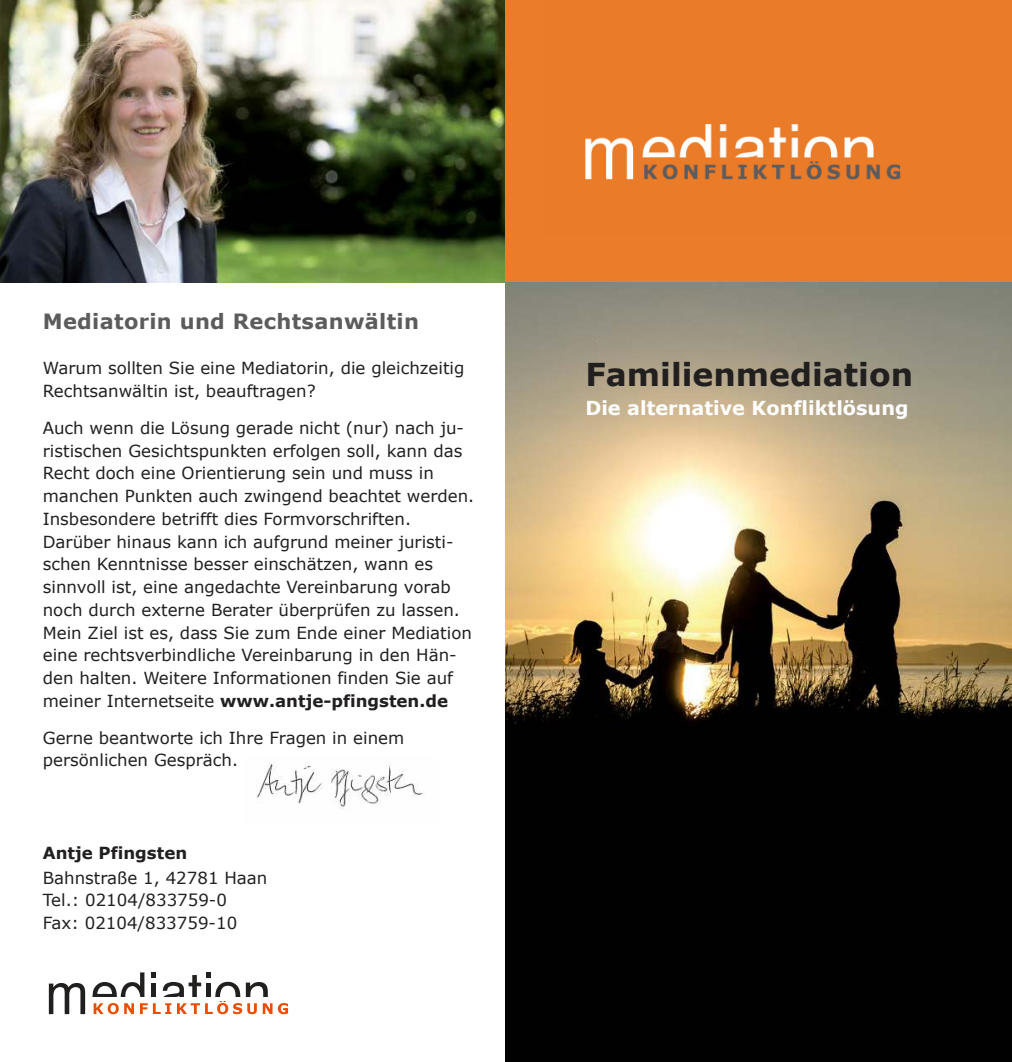
<style>
.page{position:relative;width:1012px;height:1062px;background:#fff}
.page>*{position:absolute;margin:0;border:0;box-sizing:border-box;transform-origin:0 0}
.t1{font:700 31.5px "Verdana";color:#221f1f}
.t2{font:700 21px "Verdana";letter-spacing:.015em;color:#5c5c5d}
.t3{font:700 19.25px "Verdana";color:#fff}
.t4{font:16.62px/22.8px "Verdana";color:#221f1f}
.t5{font:700 16.62px "Verdana";color:#221f1f}
.s1{font-weight:700}
</style>
<div class="page">
<img style="left:0;top:0;width:506px;height:283px">
<div style="left:506px;top:0;width:506px;height:283px;background:#ea7b28"></div>
<img style="left:506px;top:283px;width:506px;height:779px">
<svg style="left:92px;top:972px;width:196px;height:42px"></svg>
<svg style="left:49px;top:983px;width:36px;height:31px"></svg>
<hr style="left:90px;top:997px;width:185px;height:3px;background:#fff">
<img style="left:256px;top:762px;width:168px;height:48px">
<p class="t2" style="left:43px;top:307px;width:378px">Mediatorin und Rechtsanwältin</p>
<p class="t4" style="left:43px;top:357px;width:423px">Warum sollten Sie eine Mediatorin, die gleichzeitig<br>Rechtsanwältin ist, beauftragen?</p>
<p class="t4" style="left:43px;top:416px;width:433px">Auch wenn die Lösung gerade nicht (nur) nach ju&shy;ristischen Gesichtspunkten erfolgen soll, kann das Recht doch eine Orientierung sein und muss in manchen Punkten auch zwingend beachtet werden.<br>Insbesondere betrifft dies Formvorschriften.<br>Darüber hinaus kann ich aufgrund meiner juristi&shy;schen Kenntnisse besser einschätzen, wann es sinnvoll ist, eine angedachte Vereinbarung vorab noch durch externe Berater überprüfen zu lassen.<br>Mein Ziel ist es, dass Sie zum Ende einer Mediation eine rechtsverbindliche Vereinbarung in den Hän&shy;den halten. Weitere Informationen finden Sie auf meiner Internetseite <span class="s1">www.antje-pfingsten.de</span></p>
<p class="t4" style="left:43px;top:726px;width:363px">Gerne beantworte ich Ihre Fragen in einem persönlichen Gespräch.</p>
<p class="t5" style="left:43px;top:842px;width:146px">Antje Pfingsten</p>
<p class="t4" style="left:43px;top:866px;width:226px">Bahnstraße 1, 42781 Haan<br>Tel.: 02104/833759-0<br>Fax: 02104/833759-10</p>
<h1 class="t1" style="left:585px;top:354px;width:329px">Familienmediation</h1>
<p class="t3" style="left:585px;top:395px;width:325px">Die alternative Konfliktlösung</p>
</div>
